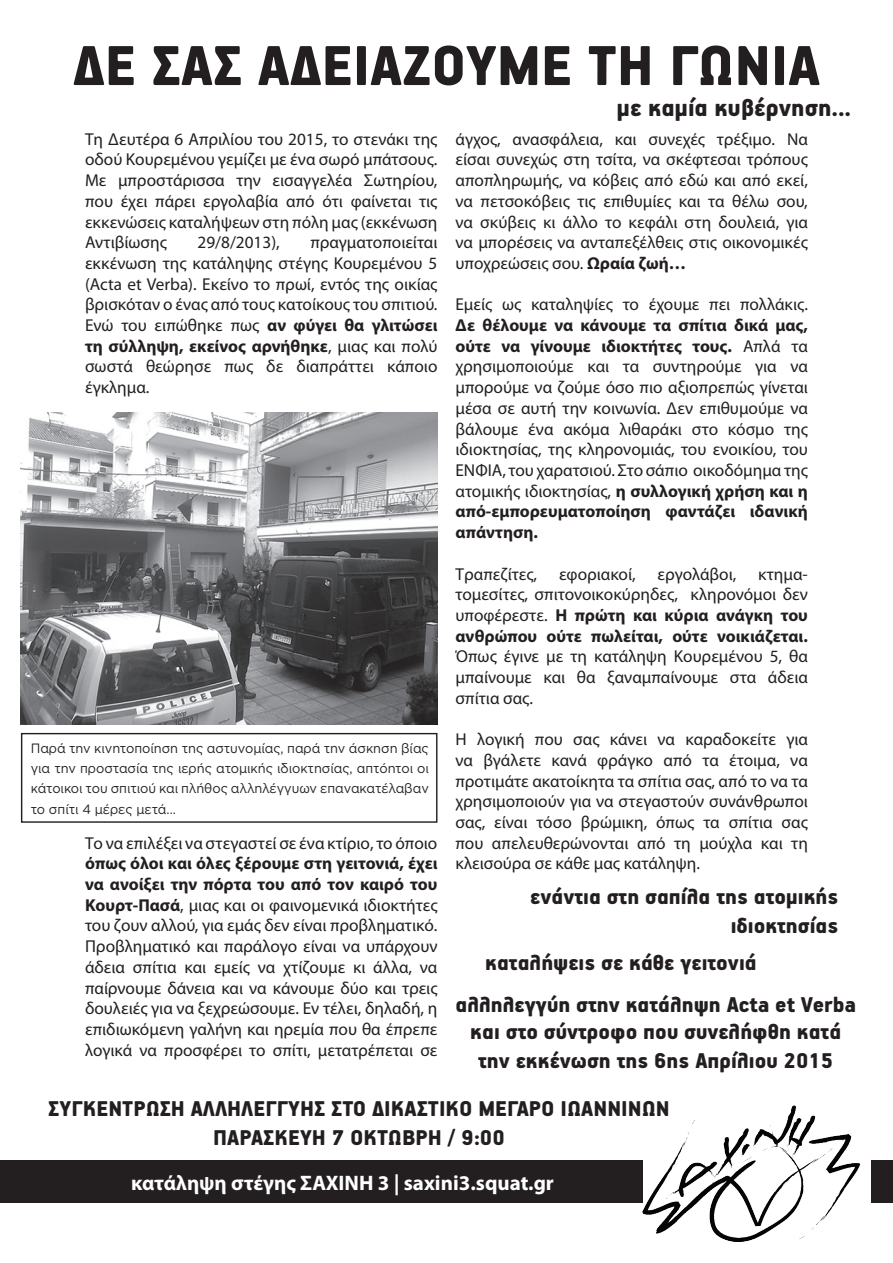
<style>
.page{position:relative;width:893px;height:1263px;background:#fff}
.page>*{position:absolute;margin:0;border:0;box-sizing:border-box;transform-origin:0 0}
.t1{font:900 63px "PF Handbook Pro";color:#231f20}
.t2{font:900 27px "PF Handbook Pro";color:#231f20}
.t3{font:900 24px/28.8px "PF Handbook Pro";color:#231f20;text-align:right}
.t4{font:700 21px "Myriad Pro";color:#fff}
.t5{font:17.25px/20.7px "Myriad Pro";color:#231f20;text-align:justify}
.myriad_pro_9{font:13.5px/20.2px "Gotham Greek";color:#231f20;text-align:justify;scale:.95 1}
.s1{font-weight:700}
</style>
<div class="page">
<div style="left:0;top:1160px;width:893px;height:43px;background:#231f20"></div>
<img style="left:643px;top:1105px;width:227px;height:137px">
<img style="left:21px;top:412px;width:416px;height:312px">
<div style="left:21px;top:733px;width:416px;height:90px;border:1px solid #231f20"></div>
<p class="t1" style="left:73px;top:28px;width:749px">ΔΕ ΣΑΣ ΑΔΕΙΑΖΟΥΜΕ ΤΗ ΓΩΝΙΑ</p>
<p class="t5" style="left:85px;top:128px;width:354px">Τη Δευτέρα 6 Απριλίου του 2015, το στενάκι της οδού Κουρεμένου γεμίζει με ένα σωρό μπάτσους.<br>Με μπροστάρισσα την εισαγγελέα Σωτηρίου, που έχει πάρει εργολαβία από ότι φαίνεται τις εκκενώσεις καταλήψεων στη πόλη μας (εκκένωση Αντιβίωσης</p>
<p class="t5" style="left:198px;top:232px;width:84px">29/8/2013),</p>
<p class="t5" style="left:85px;top:232px;width:354px;text-indent:225px">πραγματοποιείται εκκένωση της κατάληψης στέγης Κουρεμένου 5 (Acta et Verba). Εκείνο το πρωί, εντός της οικίας βρισκόταν ο ένας από τους κατοίκους του σπιτιού.<br>Ενώ του ειπώθηκε πως <span class="s1">αν φύγει θα γλιτώσει τη σύλληψη, εκείνος αρνήθηκε</span>, μιας και πολύ σωστά θεώρησε πως δε διαπράττει κάποιο έγκλημα.</p>
<p class="myriad_pro_9" style="left:31px;top:738px;width:421px">Παρά την κινητοποίηση της αστυνομίας, παρά την άσκηση βίας για την προστασία της ιερής ατομικής ιδιοκτησίας, απτόητοι οι κάτοικοι του σπιτιού και πλήθος αλληλέγγυων επανακατέλαβαν το σπίτι 4 μέρες μετά...</p>
<p class="t5" style="left:85px;top:832px;width:354px">Το να επιλέξει να στεγαστεί σε ένα κτίριο, το όποιο <span class="s1">όπως όλοι και όλες ξέρουμε στη γειτονιά, έχει να ανοίξει την πόρτα του από τον καιρό του Κουρτ-Πασά</span>, μιας και οι φαινομενικά ιδιοκτήτες του ζουν αλλού, για εμάς δεν είναι προβληματικό.<br>Προβληματικό και παράλογο είναι να υπάρχουν άδεια σπίτια και εμείς να χτίζουμε κι άλλα, να παίρνουμε δάνεια και να κάνουμε δύο και τρεις δουλειές για να ξεχρεώσουμε. Εν τέλει, δηλαδή, η επιδιωκόμενη γαλήνη και ηρεμία που θα έπρεπε λογικά να προσφέρει το σπίτι, μετατρέπεται σε</p>
<p class="t2" style="left:617px;top:91px;width:236px">με καμία κυβέρνηση...</p>
<p class="t5" style="left:455px;top:128px;width:354px">άγχος, ανασφάλεια, και συνεχές τρέξιμο. Να είσαι συνεχώς στη τσίτα, να σκέφτεσαι τρόπους αποπληρωμής, να κόβεις από εδώ και από εκεί, να πετσοκόβεις τις επιθυμίες και τα θέλω σου, να σκύβεις κι άλλο το κεφάλι στη δουλειά, για να μπορέσεις να ανταπεξέλθεις στις οικονομικές υποχρεώσεις σου. <span class="s1">Ωραία ζωή…</span></p>
<p class="t5" style="left:455px;top:294px;width:354px">Εμείς ως καταληψίες το έχουμε πει πολλάκις.<br><span class="s1">Δε θέλουμε να κάνουμε τα σπίτια δικά μας, ούτε να γίνουμε ιδιοκτήτες τους.</span> Απλά τα χρησιμοποιούμε και τα συντηρούμε για να μπορούμε να ζούμε όσο πιο αξιοπρεπώς γίνεται μέσα σε αυτή την κοινωνία. Δεν επιθυμούμε να βάλουμε ένα ακόμα λιθαράκι στο κόσμο της ιδιοκτησίας, της κληρονομιάς, του ενοικίου, του ΕΝΦΙΑ, του χαρατσιού. Στο σάπιο οικοδόμημα της ατομικής ιδιοκτησίας, <span class="s1">η συλλογική χρήση και η από-εμπορευματοποίηση φαντάζει ιδανική απάντηση.</span></p>
<p class="t5" style="left:455px;top:563px;width:83px">Τραπεζίτες,</p>
<p class="t5" style="left:559px;top:563px;width:78px">εφοριακοί,</p>
<p class="t5" style="left:658px;top:563px;width:80px">εργολάβοι,</p>
<p class="t5" style="left:455px;top:563px;width:354px;text-indent:303px">κτημα&shy;τομεσίτες, σπιτονοικοκύρηδες, κληρονόμοι δεν υποφέρεστε. <span class="s1">Η πρώτη και κύρια ανάγκη του ανθρώπου ούτε πωλείται, ούτε νοικιάζεται.<br></span>Όπως έγινε με τη κατάληψη Κουρεμένου 5, θα μπαίνουμε και θα ξαναμπαίνουμε στα άδεια σπίτια σας.</p>
<p class="t5" style="left:455px;top:729px;width:354px">Η λογική που σας κάνει να καραδοκείτε για να βγάλετε κανά φράγκο από τα έτοιμα, να προτιμάτε ακατοίκητα τα σπίτια σας, από το να τα χρησιμοποιούν για να στεγαστούν συνάνθρωποι σας, είναι τόσο βρώμικη, όπως τα σπίτια σας που απελευθερώνονται από τη μούχλα και τη κλεισούρα σε κάθε μας κατάληψη.</p>
<p class="t3" style="left:530px;top:882px;width:310px">ενάντια στη σαπίλα της ατομικής ιδιοκτησίας</p>
<p class="t3" style="left:485px;top:948px;width:273px">καταλήψεις σε κάθε γειτονιά</p>
<p class="t3" style="left:455px;top:990px;width:402px">αλληλεγγύη στην κατάληψη Acta et Verba</p>
<p class="t3" style="left:470px;top:1016px;width:372px;text-align:center">και στο σύντροφο που συνελήφθη κατά την εκκένωση της 6ης Απρίλιου 2015</p>
<p class="t3" style="left:48px;top:1093px;width:623px">ΣΥΓΚΕΝΤΡΩΣΗ ΑΛΛΗΛΕΓΓΥΗΣ ΣΤΟ ΔΙΚΑΣΤΙΚΟ ΜΕΓΑΡΟ ΙΩΑΝΝΙΝΩΝ</p>
<p class="t3" style="left:213px;top:1122px;width:293px">ΠΑΡΑΣΚΕΥΗ 7 ΟΚΤΩΒΡΗ / 9:00</p>
<p class="t4" style="left:131px;top:1169px;width:424px">κατάληψη στέγης ΣΑΧΙΝΗ 3 | saxini3.squat.gr</p>
</div>
